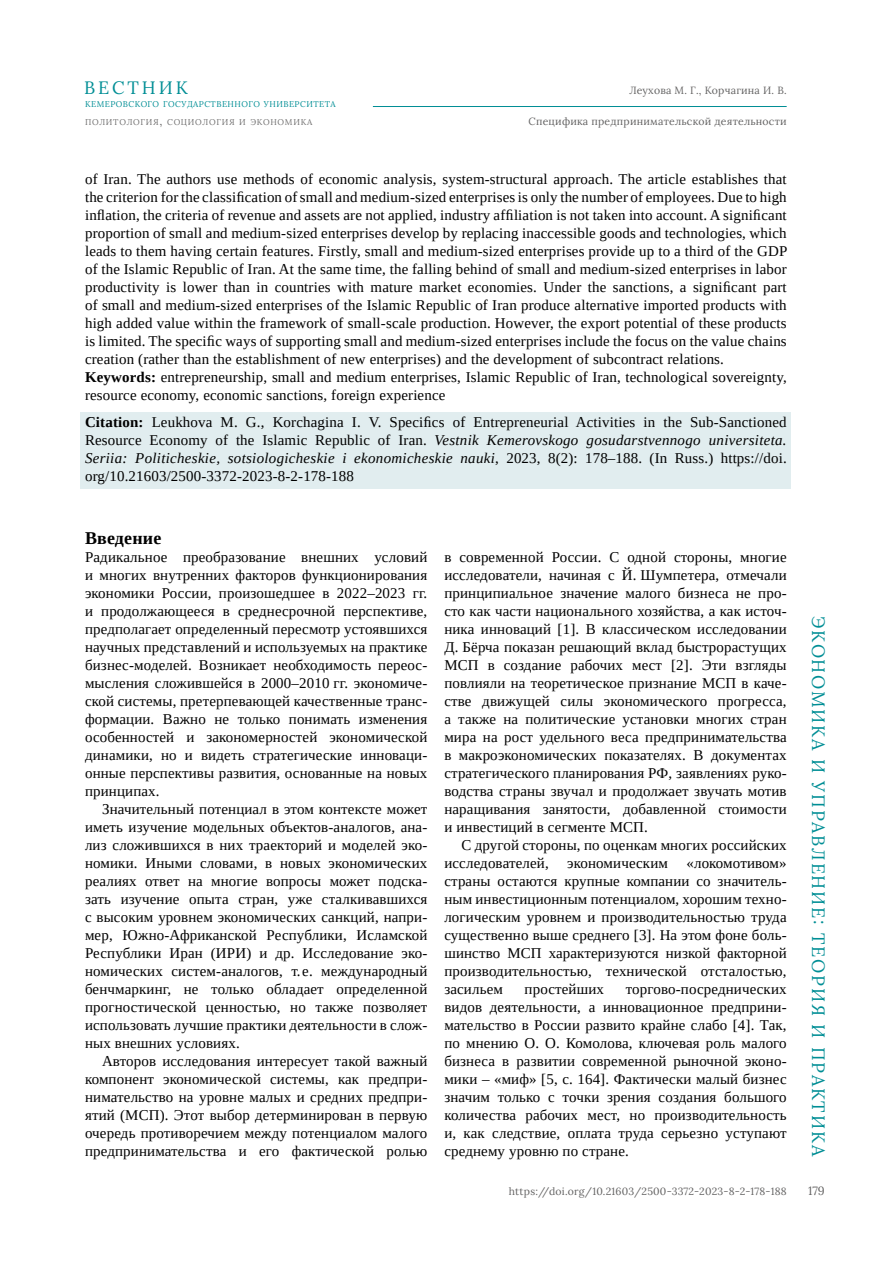
<style>
.page{position:relative;width:893px;height:1263px;background:#fff}
.page>*{position:absolute;margin:0;border:0;box-sizing:border-box;transform-origin:0 0}
.t1{font:18px "Lora";letter-spacing:.1em;color:#008e95}
.t2{font:700 18px "Tinos";letter-spacing:.01em;color:#000}
.t3{font:18px "Lora";letter-spacing:.16em;color:#008e95}
.t4{font:15px/18px "Tinos";letter-spacing:.01em;color:#000;text-align:justify}
.t5{font:12px "Lora";color:#646363}
.t6{font:10.5px "Lora";letter-spacing:.02em;color:#646363}
.t7{font:8.4px/18.5px "Lora";letter-spacing:.055em;color:#008e95}
.s1{color:#706f6f}
.s2{font-size:12px;color:#706f6f}
.s3{font-weight:700}
.s4{font-style:italic}
</style>
<div class="page">
<hr style="left:373px;top:106px;width:414px;height:1px;background:#008e95">
<div style="left:81px;top:412px;width:710px;height:76px;background:#e1edef"></div>
<p class="t3" style="left:84px;top:74px;width:105px">ВЕСТНИК</p>
<p class="t7" style="left:85px;top:94px;width:252px">кемеровского государственного университета <span class="s1">политология</span><span class="s2">,</span> <span class="s1">социология и экономика</span></p>
<p class="t6" style="left:629px;top:82px;width:159px">Леухова М. Г., Корчагина И. В.</p>
<p class="t6" style="left:529px;top:113px;width:260px">Специфика предпринимательской деятельности</p>
<p class="t4" style="left:85px;top:169px;width:704px;text-align:left">of Iran. The authors use methods of economic analysis, system-structural approach. The article establishes that the criterion for the classification of small and medium-sized enterprises is only the number of employees. Due to high inflation, the criteria of revenue and assets are not applied, industry affiliation is not taken into account. A significant proportion of small and medium-sized enterprises develop by replacing inaccessible goods and technologies, which leads to them having certain features. Firstly, small and medium-sized enterprises provide up to a third of the GDP of the Islamic Republic of Iran. At the same time, the falling behind of small and medium-sized enterprises in labor productivity is lower than in countries with mature market economies. Under the sanctions, a significant part of small and medium-sized enterprises of the Islamic Republic of Iran produce alternative imported products with high added value within the framework of small-scale production. However, the export potential of these products is limited. The specific ways of supporting small and medium-sized enterprises include the focus on the value chains creation (rather than the establishment of new enterprises) and the development of subcontract relations.<br><span class="s3">Keywords:</span> entrepreneurship, small and medium enterprises, Islamic Republic of Iran, technological sovereignty, resource economy, economic sanctions, foreign experience</p>
<p class="t4" style="left:85px;top:413px;width:703px"><span class="s3">Citation:</span> Leukhova M. G., Korchagina I. V. Specifics of Entrepreneurial Activities in the Sub-Sanctioned Resource Economy of the Islamic Republic of Iran. <span class="s4">Vestnik Kemerovskogo gosudarstvennogo universiteta.<br>Seriia: Politicheskie, sotsiologicheskie i ekonomicheskie nauki</span>, 2023, 8(2): 178–188. (In Russ.) https://doi. org/10.21603/2500-3372-2023-8-2-178-188</p>
<p class="t2" style="left:85px;top:525px;width:78px">Введение</p>
<p class="t4" style="left:85px;top:548px;width:344px">Радикальное преобразование внешних условий и многих внутренних факторов функционирования экономики России, произошедшее в 2022–2023 гг. и продолжающееся в среднесрочной перспективе, предполагает определенный пересмотр устоявшихся научных представлений и используемых на практике бизнес-моделей. Возникает необходимость переос&shy;мысления сложившейся в 2000–2010 гг. экономиче&shy;ской системы, претерпевающей качественные транс&shy;формации. Важно не только понимать изменения особенностей и закономерностей экономической динамики, но и видеть стратегические инноваци&shy;онные перспективы развития, основанные на новых принципах.</p>
<p class="t4" style="left:85px;top:800px;width:344px;text-indent:17px">Значительный потенциал в этом контексте может иметь изучение модельных объектов-аналогов, ана&shy;лиз сложившихся в них траекторий и моделей эко&shy;номики. Иными словами, в новых экономических реалиях ответ на многие вопросы может подска&shy;зать изучение опыта стран, уже сталкивавшихся с высоким уровнем экономических санкций, напри&shy;мер, Южно-Африканской Республики, Исламской Республики Иран (ИРИ) и др. Исследование эко&shy;номических систем-аналогов, т. е. международный бенчмаркинг, не только обладает определенной прогностической ценностью, но также позволяет использовать лучшие практики деятельности в слож&shy;ных внешних условиях.</p>
<p class="t4" style="left:85px;top:1052px;width:344px;text-indent:17px">Авторов исследования интересует такой важный компонент экономической системы, как предпри&shy;нимательство на уровне малых и средних предпри&shy;ятий (МСП). Этот выбор детерминирован в первую очередь противоречием между потенциалом малого предпринимательства и его фактической ролью</p>
<p class="t4" style="left:444px;top:548px;width:344px">в современной России. С одной стороны, многие исследователи, начиная с Й. Шумпетера, отмечали принципиальное значение малого бизнеса не про&shy;сто как части национального хозяйства, а как источ&shy;ника инноваций [1]. В классическом исследовании Д. Бёрча показан решающий вклад быстрорастущих МСП в создание рабочих мест [2]. Эти взгляды повлияли на теоретическое признание МСП в каче&shy;стве движущей силы экономического прогресса, а также на политические установки многих стран мира на рост удельного веса предпринимательства в макроэкономических показателях. В документах стратегического планирования РФ, заявлениях руко&shy;водства страны звучал и продолжает звучать мотив наращивания занятости, добавленной стоимости и инвестиций в сегменте МСП.</p>
<p class="t4" style="left:444px;top:836px;width:344px;text-indent:17px">С другой стороны, по оценкам многих российских исследователей, экономическим «локомотивом» страны остаются крупные компании со значитель&shy;ным инвестиционным потенциалом, хорошим техно&shy;логическим уровнем и производительностью труда существенно выше среднего [3]. На этом фоне боль&shy;шинство МСП характеризуются низкой факторной производительностью, технической отсталостью, засильем</p>
<p class="t4" style="left:525px;top:980px;width:81px">простейших</p>
<p class="t4" style="left:444px;top:980px;width:344px;text-indent:181px">торгово-посреднических видов деятельности, а инновационное предприни&shy;мательство в России развито крайне слабо [4]. Так, по мнению О. О. Комолова, ключевая роль малого бизнеса в развитии современной рыночной эконо&shy;мики – «миф» [5, с. 164]. Фактически малый бизнес значим только с точки зрения создания большого количества рабочих мест, но производительность и, как следствие, оплата труда серьезно уступают среднему уровню по стране.</p>
<p class="t6" style="left:509px;top:1183px;width:279px">https://doi.org/10.21603/2500-3372-2023-8-2-178-188</p>
<p class="t1" style="left:832px;top:616px;width:542px;rotate:90deg">ЭКОНОМИКА И УПРАВЛЕНИЕ: ТЕОРИЯ И ПРАКТИКА</p>
<p class="t5" style="left:808px;top:1181px;width:18px">179</p>
</div>
